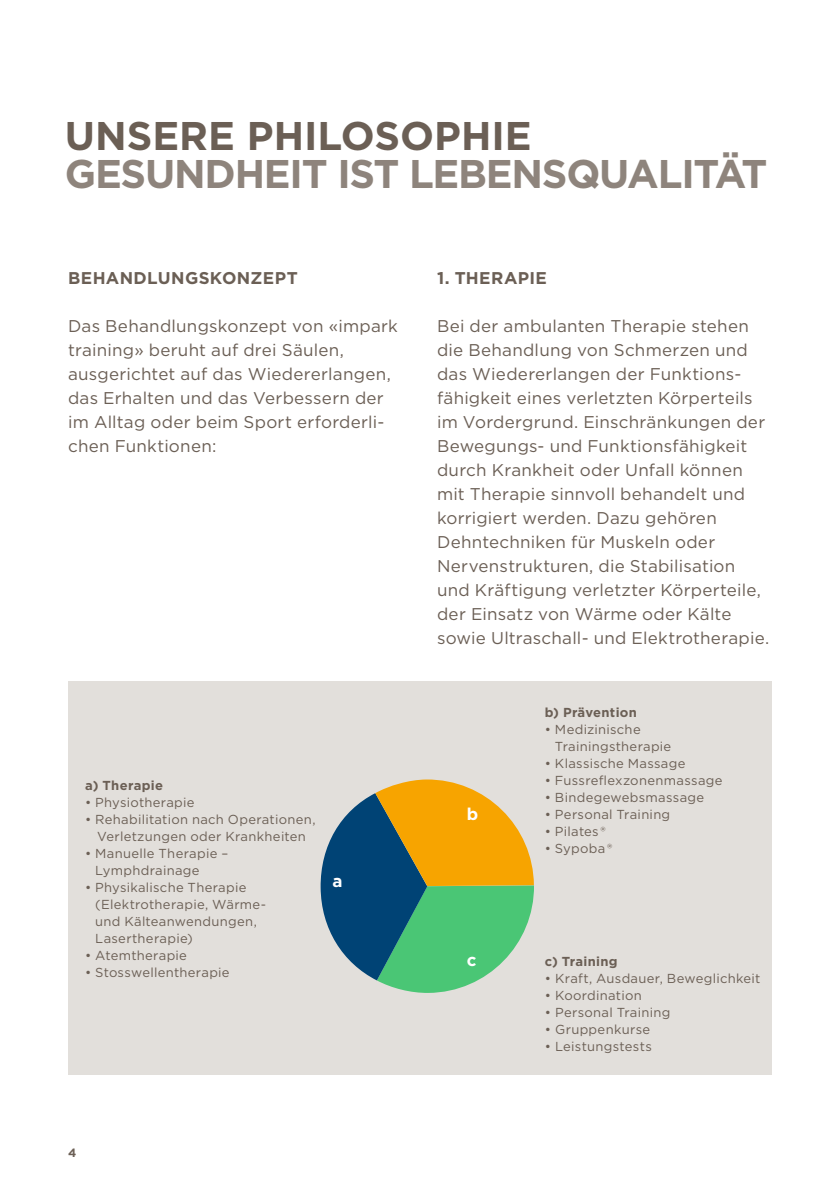
<style>
.page{position:relative;width:840px;height:1191px;background:#fff}
.page>*{position:absolute;margin:0;border:0;box-sizing:border-box;transform-origin:0 0}
.t1{font:700 40px "Gotham";letter-spacing:-.03em;color:#8e847c}
.t2{font:700 40px "Gotham";color:#6b5f55}
.t3{font:17px/24px "Gotham";letter-spacing:.015em;color:#6b5f55}
.t4{font:700 17px "Gotham";letter-spacing:.02em;color:#6b5f55}
.t5{font:700 17px "Gotham";color:#fff}
.t6{font:13px/17px "Gotham";letter-spacing:.025em;color:#6b5f55}
.t7{font:700 13px "Gotham";letter-spacing:.025em;color:#6b5f55}
.t8{font:700 12px "Gotham";color:#6b5f55}
</style>
<div class="page">
<div style="left:68px;top:682px;width:703px;height:393px;background:#e2dfdb"></div>
<svg style="left:320px;top:779px;width:214px;height:214px"></svg>
<h1 class="t2" style="left:65px;top:109px;width:468px">UNSERE PHILOSOPHIE</h1>
<h1 class="t1" style="left:65px;top:147px;width:703px">GESUNDHEIT IST LEBENSQUALITÄT</h1>
<p class="t4" style="left:68px;top:266px;width:231px">BEHANDLUNGSKONZEPT</p>
<p class="t3" style="left:68px;top:313px;width:331px">Das Behandlungskonzept von «impark training» beruht auf drei Säulen, ausgerichtet auf das Wiedererlangen, das Erhalten und das Verbessern der im Alltag oder beim Sport erforderli&shy;chen Funktionen:</p>
<p class="t7" style="left:85px;top:776px;width:79px">a) Therapie</p>
<p class="t6" style="left:85px;top:793px;width:111px">• Physiotherapie</p>
<p class="t6" style="left:85px;top:810px;width:232px;text-align:center">• Rehabilitation nach Operationen,<br>Verletzungen oder Krankheiten</p>
<p class="t6" style="left:95px;top:844px;width:134px;text-indent:-10px">• Manuelle Therapie –<br>Lymphdrainage</p>
<p class="t6" style="left:95px;top:878px;width:172px;text-indent:-10px">• Physikalische Therapie (Elektrotherapie, Wärme&shy;und Kälteanwendungen,<br>Lasertherapie)</p>
<p class="t6" style="left:85px;top:946px;width:103px">• Atemtherapie</p>
<p class="t6" style="left:85px;top:963px;width:146px">• Stosswellentherapie</p>
<p class="t5" style="left:332px;top:869px;width:12px">a</p>
<p class="t8" style="left:68px;top:1144px;width:10px">4</p>
<p class="t4" style="left:437px;top:266px;width:42px">1. Therapie</p>
<p class="t3" style="left:437px;top:313px;width:333px">Bei der ambulanten Therapie stehen die Behandlung von Schmerzen und das Wiedererlangen der Funktions&shy;fähigkeit eines verletzten Körperteils im Vordergrund. Einschränkungen der Bewegungs- und Funktionsfähigkeit durch Krankheit oder Unfall können mit Therapie sinnvoll behandelt und korrigiert werden. Dazu gehören Dehntechniken für M uskeln oder<br>N ervenstrukturen, die Stabilisation und Kräftigung verletzter Körperteile, der Einsatz von Wärme oder Kälte sowie Ultraschall- und Elektrotherapie.</p>
<p class="t5" style="left:466px;top:802px;width:13px">b</p>
<p class="t5" style="left:466px;top:949px;width:11px">c</p>
<p class="t7" style="left:544px;top:703px;width:94px">b) Prävention</p>
<p class="t6" style="left:554px;top:720px;width:118px;text-indent:-10px">• Medizinische<br>Trainingstherapie</p>
<p class="t6" style="left:544px;top:754px;width:142px">• Klassische Massage</p>
<p class="t6" style="left:544px;top:771px;width:179px">• Fussreflexzonenmassage</p>
<p class="t6" style="left:544px;top:788px;width:161px">• Bindegewebsmassage</p>
<p class="t6" style="left:544px;top:805px;width:127px">• Personal Training</p>
<p class="t6" style="left:544px;top:822px;width:62px">• Pilates ®</p>
<p class="t6" style="left:544px;top:839px;width:69px">• Sypoba ®</p>
<p class="t7" style="left:544px;top:953px;width:74px">c) Training</p>
<p class="t6" style="left:544px;top:970px;width:217px">• Kraft, Ausdauer, Beweglichkeit</p>
<p class="t6" style="left:544px;top:987px;width:98px">• Koordination</p>
<p class="t6" style="left:544px;top:1004px;width:127px">• Personal Training</p>
<p class="t6" style="left:544px;top:1021px;width:107px">• Gruppenkurse</p>
<p class="t6" style="left:544px;top:1038px;width:108px">• Leistungstests</p>
</div>
